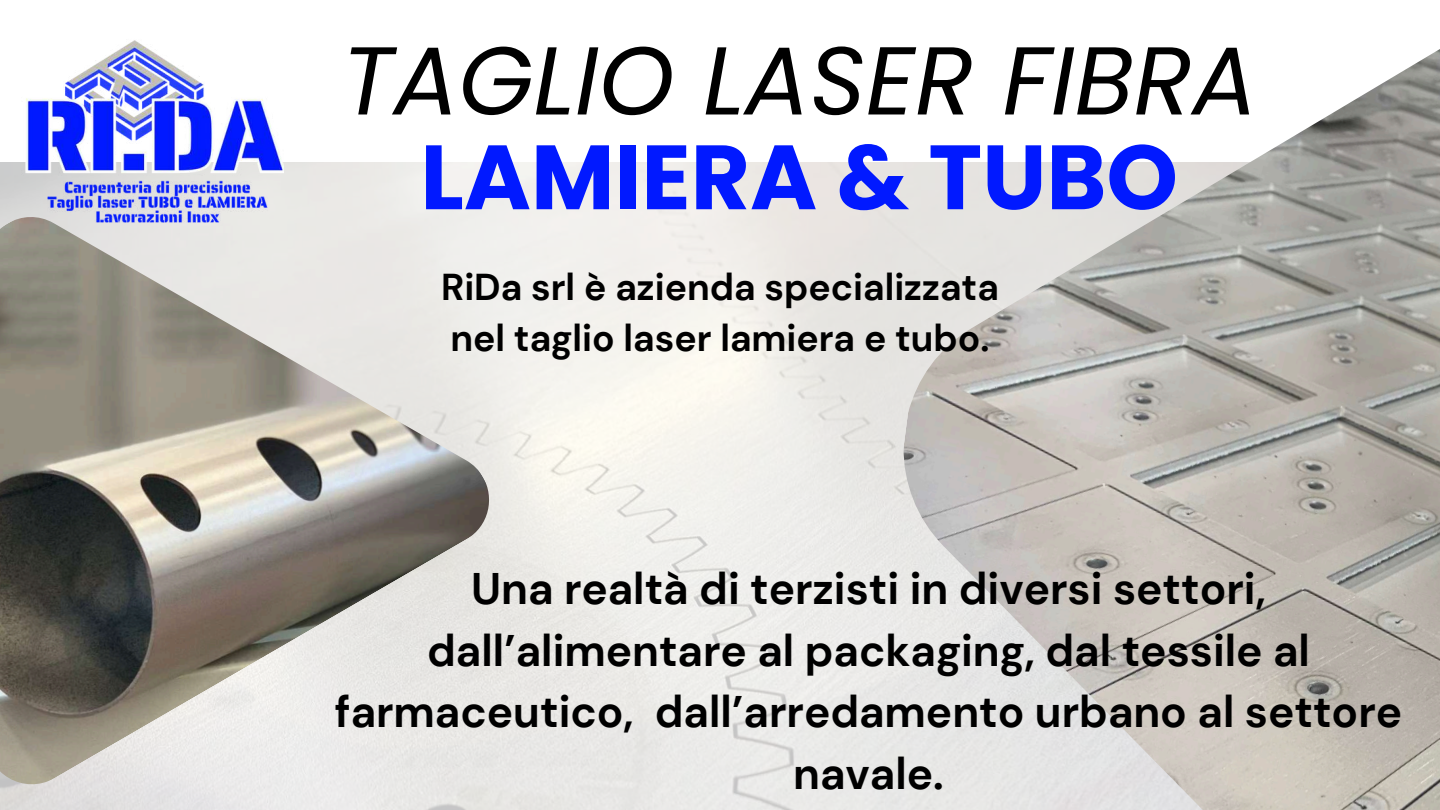
<style>
.page{position:relative;width:1440px;height:810px;background:#fff}
.page>*{position:absolute;margin:0;border:0;box-sizing:border-box;transform-origin:0 0}
.t1{font:italic 96.3px "Poppins";color:#000}
.t2{font:700 91.1px "Poppins";color:#0119ff}
.t3{font:700 44.1px/61.5px "DM Sans";color:#000;text-align:center}
.t4{font:700 37.3px/51.8px "DM Sans";color:#000}
</style>
<div class="page">
<img style="left:1251px;top:49px;width:189px;height:279px">
<img style="left:0;top:162px;width:1438px;height:648px">
<img style="left:903px;top:328px;width:537px;height:482px">
<img style="left:0;top:214px;width:495px;height:582px">
<img style="left:22px;top:40px;width:262px;height:245px">
<h1 class="t1" style="left:342px;top:13px;width:917px">TAGLIO LASER FIBRA</h1>
<h2 class="t2" style="left:420px;top:114px;width:759px">LAMIERA &amp; TUBO</h2>
<p class="t4" style="left:441px;top:261px;width:559px">RiDa srl è azienda specializzata nel taglio laser lamiera e tubo.</p>
<p class="t3" style="left:335px;top:559px;width:1069px">Una realtà di terzisti in diversi settori, dall’alimentare al packaging, dal tessile al farmaceutico, dall’arredamento urbano al settore navale.</p>
</div>
